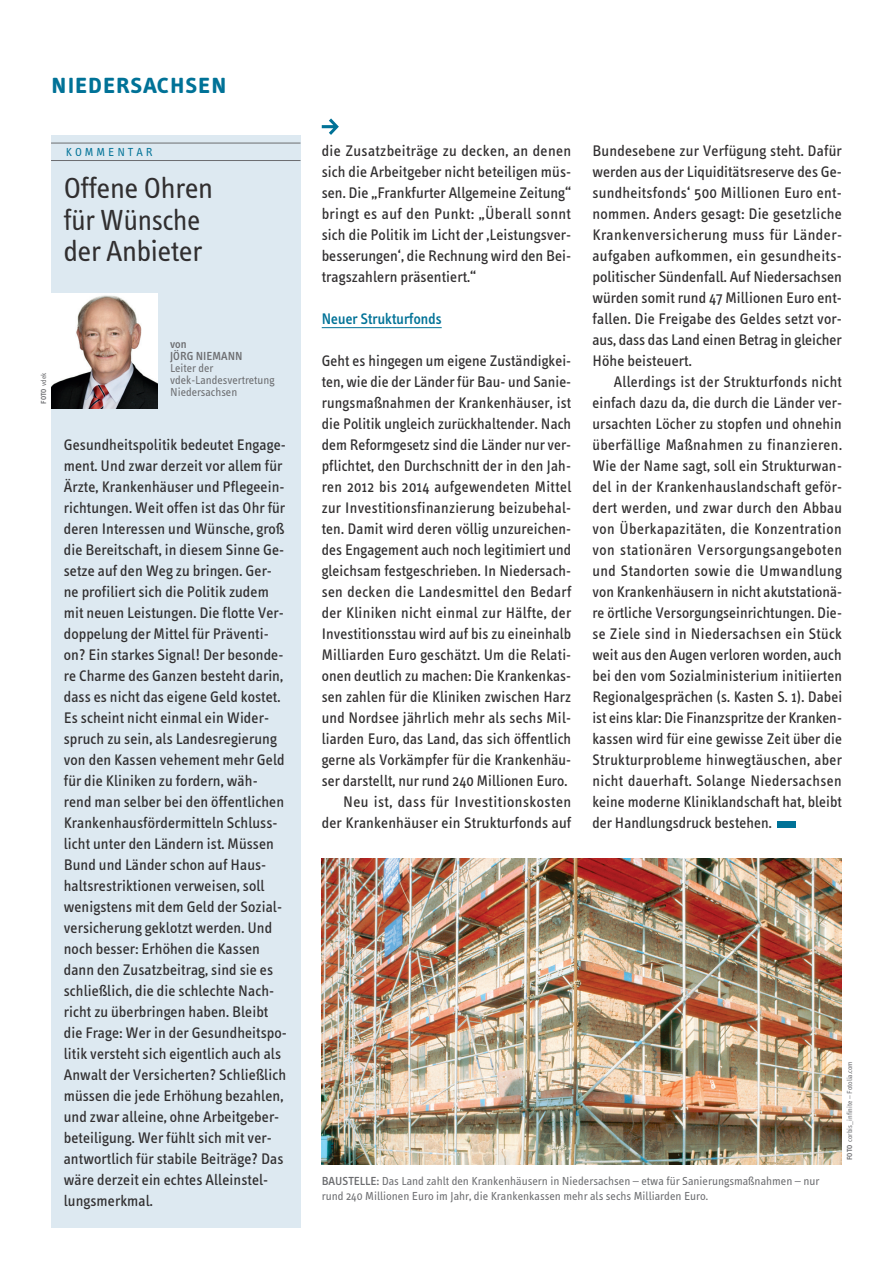
<style>
.page{position:relative;width:893px;height:1263px;background:#fff}
.page>*{position:absolute;margin:0;border:0;box-sizing:border-box;transform-origin:0 0}
.t1{font:30px/31.5px "Info Text";letter-spacing:-.015em;color:#312f30}
.t2{font:30px "Info Text Semi Bold Caps";color:#007297}
.t3{font:15.75px/21px "Info Text";letter-spacing:.005em;color:#312f30;text-align:justify}
.t4{font:500 15.75px "Info Text";color:#007297}
.t5{font:12px/12px "Info Text";color:#6c6d70}
.t6{font:500 12px/12px "Info Text";color:#6c6d70}
.t7{font:12px "Info Text";letter-spacing:.25em;color:#007297}
.t8{font:7.5px "Info Text";color:#6c6d70}
.t9{font:600 7.5px "Info Text";color:#6c6d70}
.s1{font-weight:400}
.s2{font-weight:600}
.s3{font-weight:500}
</style>
<div class="page">
<div style="left:777px;top:821px;width:19px;height:7px;background:#007297"></div>
<hr style="left:322px;top:327px;width:120px;height:1px;background:#007297">
<svg style="left:322px;top:118px;width:17px;height:17px"></svg>
<img style="left:322px;top:858px;width:520px;height:306px">
<div style="left:51px;top:135px;width:249px;height:1092px;background:#dde9f1"></div>
<hr style="left:51px;top:143px;width:249px;height:1px;background:#6c6d70">
<hr style="left:51px;top:160px;width:249px;height:1px;background:#6c6d70">
<img style="left:51px;top:293px;width:106px;height:115px">
<h1 class="t2" style="left:51px;top:66px;width:178px">niedersachsen</h1>
<p class="t7" style="left:66px;top:145px;width:88px">KOMMENTAR</p>
<h1 class="t1" style="left:64px;top:173px;width:152px">Offene Ohren für Wünsche der Anbieter</h1>
<p class="t9" style="left:39px;top:404px;width:33px;rotate:-90deg">FOTO <span class="s1">vdek</span></p>
<p class="t6" style="left:170px;top:338px;width:74px">von<br>JÖRG NIEMANN</p>
<p class="t5" style="left:170px;top:363px;width:106px">Leiter der vdek-Landesvertretung<br>Niedersachsen</p>
<p class="t3" style="left:64px;top:434px;width:225px;text-align:left">Gesundheitspolitik bedeutet Engage&shy;ment. Und zwar derzeit vor allem für Ärzte, Krankenhäuser und Pflegeein&shy;richtungen. Weit offen ist das Ohr für deren Interessen und Wünsche, groß die Bereitschaft, in diesem Sinne Ge&shy;setze auf den Weg zu bringen. Ger&shy;ne profiliert sich die Politik zudem mit neuen Leistungen. Die flotte Ver&shy;doppelung der Mittel für Präventi&shy;on? Ein starkes Signal! Der besonde&shy;re Charme des Ganzen besteht darin, dass es nicht das eigene Geld kostet.<br>Es scheint nicht einmal ein Wider&shy;spruch zu sein, als Landesregierung von den Kassen vehement mehr Geld für die Kliniken zu fordern, wäh&shy;rend man selber bei den öffentlichen Krankenhausfördermitteln Schluss&shy;licht unter den Ländern ist. Müssen Bund und Länder schon auf Haus&shy;haltsrestriktionen verweisen, soll wenigstens mit dem Geld der Sozial&shy;versicherung geklotzt werden. Und noch besser: Erhöhen die Kassen dann den Zusatzbeitrag, sind sie es schließlich, die die schlechte Nach&shy;richt zu überbringen haben. Bleibt die Frage: Wer in der Gesundheitspo&shy;litik versteht sich eigentlich auch als Anwalt der Versicherten? Schließlich müssen die jede Erhöhung bezahlen, und zwar alleine, ohne Arbeitgeber&shy;beteiligung. Wer fühlt sich mit ver&shy;antwortlich für stabile Beiträge? Das wäre derzeit ein echtes Alleinstel&shy;lungsmerkmal.</p>
<p class="t3" style="left:322px;top:140px;width:251px">die Zusatzbeiträge zu decken, an denen sich die Arbeitgeber nicht beteiligen müs&shy;sen. Die „Frankfurter Allgemeine Zeitung“ bringt es auf den Punkt: „Überall sonnt sich die Politik im Licht der ,Leistungsver&shy;besserungen‘, die Rechnung wird den Bei&shy;tragszahlern präsentiert.“</p>
<p class="t4" style="left:322px;top:310px;width:122px">Neuer Strukturfonds</p>
<p class="t3" style="left:322px;top:350px;width:251px;text-align:right">Geht es hingegen um eigene Zuständigkei&shy;ten, wie die der Länder für Bau- und Sanie&shy;rungsmaßnahmen der Krankenhäuser, ist die Politik ungleich zurückhaltender. Nach dem Reformgesetz sind die Länder nur ver&shy;pflichtet, den Durchschnitt der in den Jah&shy;ren 2012 bis 2014 aufgewendeten Mittel zur Investitionsfinanzierung beizubehal&shy;ten. Damit wird deren völlig unzureichen&shy;des Engagement auch noch legitimiert und gleichsam festgeschrieben. In Niedersach&shy;sen decken die Landesmittel den Bedarf der Kliniken nicht einmal zur Hälfte, der Investitionsstau wird auf bis zu eineinhalb Milliarden Euro geschätzt. Um die Relati&shy;onen deutlich zu machen: Die Krankenkas&shy;sen zahlen für die Kliniken zwischen Harz und Nordsee jährlich mehr als sechs Mil&shy;liarden Euro, das Land, das sich öffentlich gerne als Vorkämpfer für die Krankenhäu&shy;ser darstellt, nur rund 240 Millionen Euro.<br>Neu ist, dass für Investitionskosten der Krankenhäuser ein Strukturfonds auf</p>
<p class="t3" style="left:592px;top:140px;width:251px">Bundesebene zur Verfügung steht. Dafür werden aus der Liquiditätsreserve des Ge&shy;sundheitsfonds‘ 500 Millionen Euro ent&shy;nommen. Anders gesagt: Die gesetzliche Krankenversicherung muss für Länder&shy;aufgaben aufkommen, ein gesundheits&shy;politischer Sündenfall. Auf Niedersachsen würden somit rund 47 Millionen Euro ent&shy;fallen. Die Freigabe des Geldes setzt vor&shy;aus, dass das Land einen Betrag in gleicher Höhe beisteuert.</p>
<p class="t3" style="left:592px;top:371px;width:251px;text-indent:21px">Allerdings ist der Strukturfonds nicht einfach dazu da, die durch die Länder ver&shy;ursachten Löcher zu stopfen und ohnehin überfällige Maßnahmen zu finanzieren.<br>Wie der Name sagt, soll ein Strukturwan&shy;del in der Krankenhauslandschaft geför&shy;dert werden, und zwar durch den Abbau von Überkapazitäten, die Konzentration von stationären Versorgungsangeboten und Standorten sowie die Umwandlung von Krankenhäusern in nicht akutstationä&shy;re örtliche Versorgungseinrichtungen. Die&shy;se Ziele sind in Niedersachsen ein Stück weit aus den Augen verloren worden, auch bei den vom Sozialministerium initiierten Regionalgesprächen (s. Kasten S. 1). Dabei ist eins klar: Die Finanzspritze der Kranken&shy;kassen wird für eine gewisse Zeit über die Strukturprobleme hinwegtäuschen, aber nicht dauerhaft. Solange Niedersachsen keine moderne Kliniklandschaft hat, bleibt der Handlungsdruck bestehen.</p>
<p class="t8" style="left:845px;top:1160px;width:100px;rotate:-90deg"><span class="s2">FOTO</span> corbis_infinite – Fotolia.com</p>
<p class="t5" style="left:322px;top:1174px;width:499px;line-height:14.4px"><span class="s3">BAUSTELLE:</span> Das Land zahlt den Krankenhäusern in Niedersachsen – etwa für Sanierungsmaßnahmen – nur rund 240 Millionen Euro im Jahr, die Krankenkassen mehr als sechs Milliarden Euro.</p>
</div>
